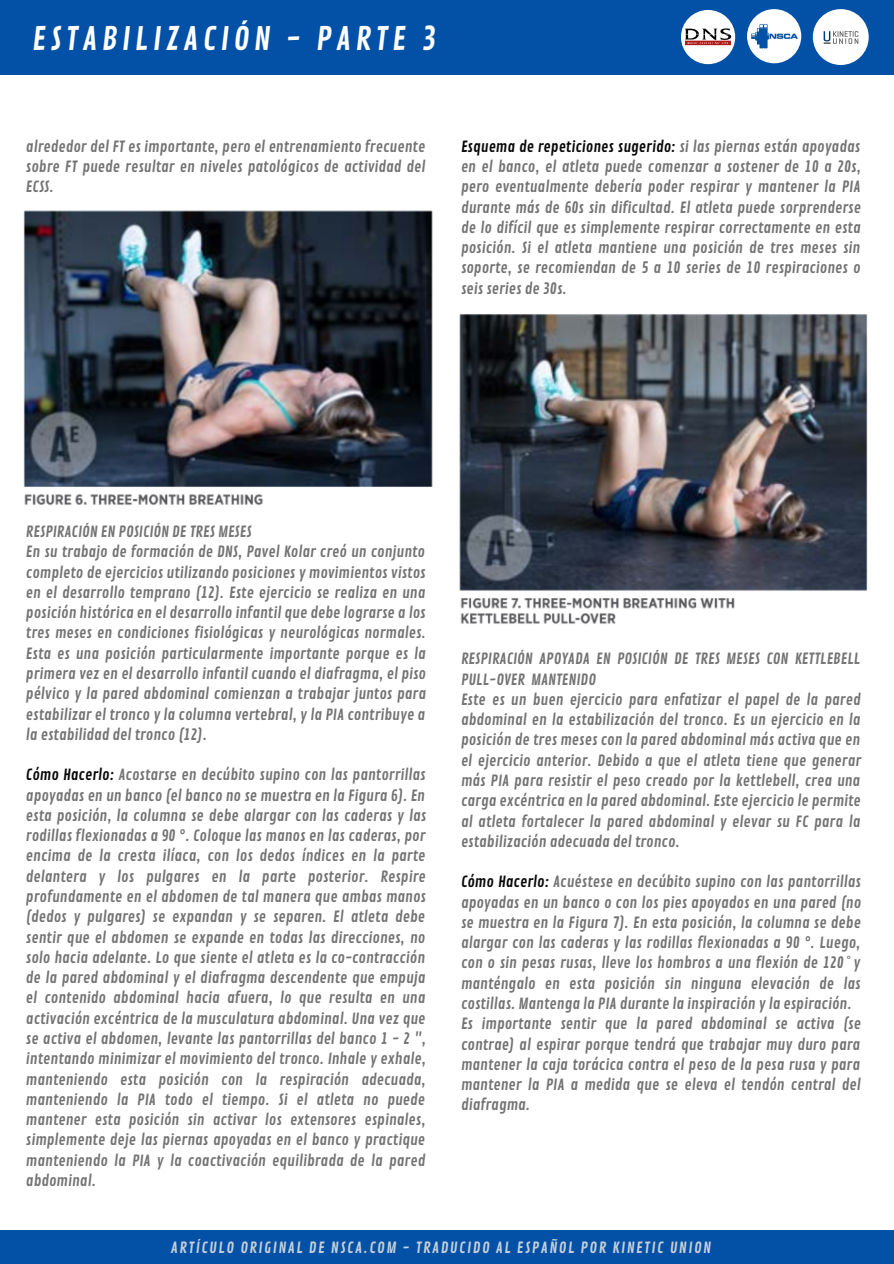
<style>
.page{position:relative;width:894px;height:1264px;background:#fff}
.page>*{position:absolute;margin:0;border:0;box-sizing:border-box;transform-origin:0 0}
.t1{font:31.5px "Contrail One";letter-spacing:.14em;color:#fff}
.t2{font:15px/20.2px "Contrail One";color:#737373}
.t3{font:15px "Contrail One";letter-spacing:.1em;color:#c7d0d8}
.s1{color:#080808}
.s2{font-family:"Noto Sans"}
</style>
<div class="page">
<div style="left:0;top:1229px;width:893px;height:34px;background:#0351a7"></div>
<div style="left:0;top:0;width:893px;height:74px;background:#0351a7"></div>
<img style="left:680px;top:10px;width:55px;height:54px;border-radius:50%">
<img style="left:746px;top:9px;width:55px;height:54px;border-radius:50%">
<img style="left:812px;top:9px;width:56px;height:56px;border-radius:50%">
<img style="left:23px;top:210px;width:410px;height:295px">
<img style="left:459px;top:314px;width:409px;height:310px">
<h1 class="t1" style="left:32px;top:20px;width:405px">ESTABILIZACIÓN - PARTE 3</h1>
<p class="t2" style="left:26px;top:137px;width:401px;text-align:justify">alrededor del FT es importante, pero el entrenamiento frecuente sobre FT puede resultar en niveles patológicos de actividad del ECSS.</p>
<p class="t2" style="left:461px;top:137px;width:401px;text-align:justify"><span class="s1">Esquema de repeticiones sugerido:</span> si las piernas están apoyadas en el banco, el atleta puede comenzar a sostener de 10 a 20s, pero eventualmente debería poder respirar y mantener la PIA durante más de 60s sin dificultad. El atleta puede sorprenderse de lo difícil que es simplemente respirar correctamente en esta posición. Si el atleta mantiene una posición de tres meses sin soporte, se recomiendan de 5 a 10 series de 10 respiraciones o seis series de 30s.</p>
<p class="t2" style="left:26px;top:522px;width:401px">RESPIRACIÓN EN POSICIÓN DE TRES MESES<br>En su trabajo de formación de DNS, Pavel Kolar creó un conjunto completo de ejercicios utilizando posiciones y movimientos vistos en el desarrollo temprano (12). Este ejercicio se realiza en una posición histórica en el desarrollo infantil que debe lograrse a los tres meses en condiciones fisiológicas y neurológicas normales.<br>Esta es una posición particularmente importante porque es la primera vez en el desarrollo infantil cuando el diafragma, el piso pélvico y la pared abdominal comienzan a trabajar juntos para estabilizar el tronco y la columna vertebral, y la PIA contribuye a la estabilidad del tronco (12).</p>
<p class="t2" style="left:26px;top:765px;width:401px;text-align:justify"><span class="s1">Cómo Hacerlo:</span> Acostarse en decúbito supino con las pantorrillas apoyadas en un banco (el banco no se muestra en la Figura 6). En esta posición, la columna se debe alargar con las caderas y las rodillas flexionadas a 90 °. Coloque las manos en las caderas, por encima de la cresta ilíaca, con los dedos índices en la parte delantera y los pulgares en la parte posterior. Respire profundamente en el abdomen de tal manera que ambas manos (dedos y pulgares) se expandan y se separen. El atleta debe sentir que el abdomen se expande en todas las direcciones, no solo hacia adelante. Lo que siente el atleta es la co-contracción de la pared abdominal y el diafragma descendente que empuja el contenido abdominal hacia afuera, lo que resulta en una activación excéntrica de la musculatura abdominal. Una vez que se activa el abdomen, levante las pantorrillas del banco 1 - 2 ", intentando minimizar el movimiento del tronco. Inhale y exhale, manteniendo esta posición con la respiración adecuada, manteniendo la PIA todo el tiempo. Si el atleta no puede mantener esta posición sin activar los extensores espinales, simplemente deje las piernas apoyadas en el banco y practique manteniendo la PIA y la coactivación equilibrada de la pared abdominal.</p>
<p class="t2" style="left:461px;top:649px;width:401px">RESPIRACIÓN APOYADA EN POSICIÓN DE TRES MESES CON KETTLEBELL PULL-OVER MANTENIDO<br>Este es un buen ejercicio para enfatizar el papel de la pared abdominal en la estabilización del tronco. Es un ejercicio en la posición de tres meses con la pared abdominal más activa que en el ejercicio anterior. Debido a que el atleta tiene que generar más PIA para resistir el peso creado por la kettlebell, crea una carga excéntrica en la pared abdominal. Este ejercicio le permite al atleta fortalecer la pared abdominal y elevar su FC para la estabilización adecuada del tronco.</p>
<p class="t2" style="left:461px;top:872px;width:401px"><span class="s1">Cómo Hacerlo:</span> Acuéstese en decúbito supino con las pantorrillas apoyadas en un banco o con los pies apoyados en una pared (no se muestra en la Figura 7). En esta posición, la columna se debe alargar con las caderas y las rodillas flexionadas a 90 °. Luego, con o sin pesas rusas, lleve los hombros a una flexión de 120 <span class="s2">̊</span>y manténgalo en esta posición sin ninguna elevación de las costillas. Mantenga la PIA durante la inspiración y la espiración.<br>Es importante sentir que la pared abdominal se activa (se contrae) al espirar porque tendrá que trabajar muy duro para mantener la caja torácica contra el peso de la pesa rusa y para mantener la PIA a medida que se eleva el tendón central del diafragma.</p>
<p class="t3" style="left:171px;top:1238px;width:541px">ARTÍCULO ORIGINAL DE NSCA.COM - TRADUCIDO AL ESPAÑOL POR KINETIC UNION</p>
</div>
